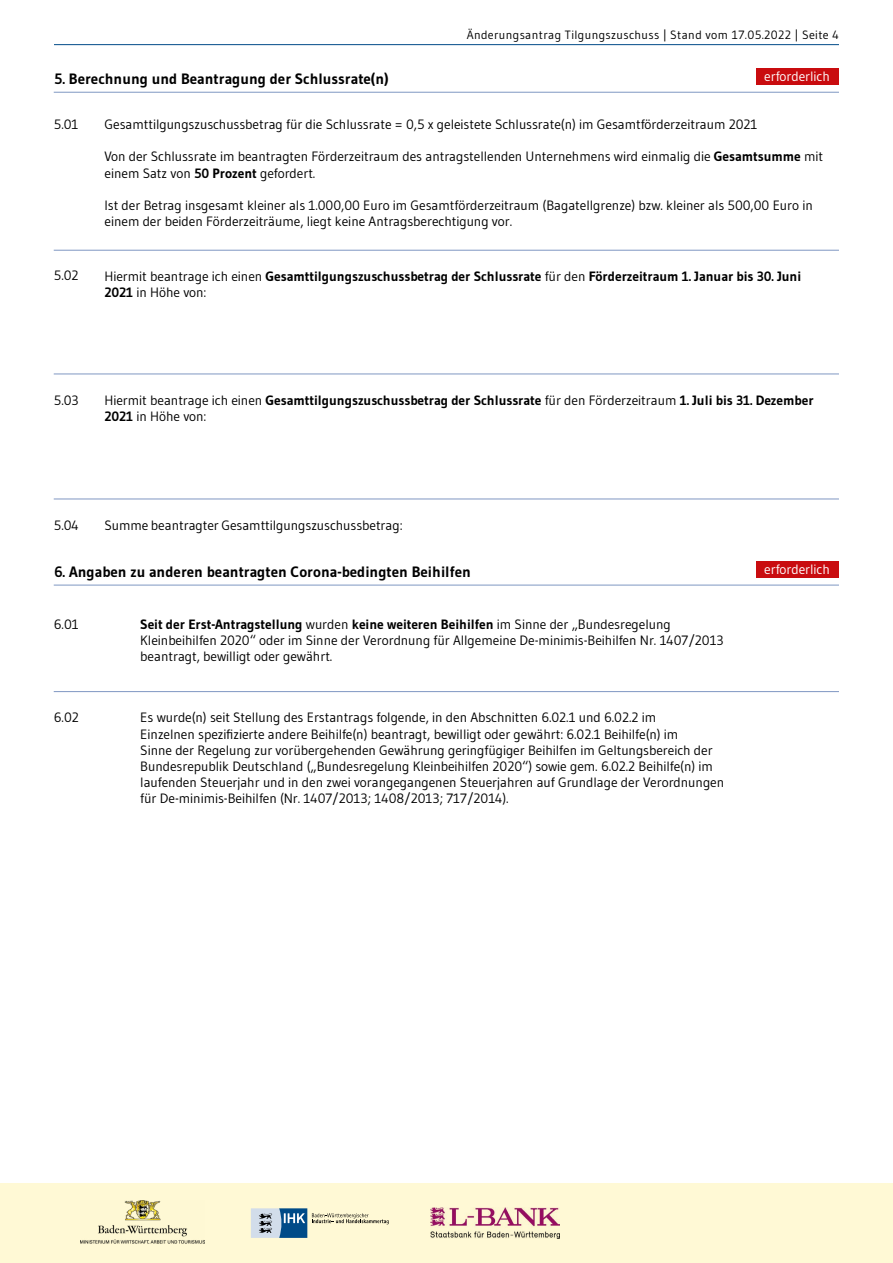
<style>
.page{position:relative;width:893px;height:1263px;background:#fff}
.page>*{position:absolute;margin:0;border:0;box-sizing:border-box;transform-origin:0 0}
.t1{font:700 15px "Gudea";color:#000}
.t2{font:13.5px/16.2px "Gudea";letter-spacing:-.005em;color:#000}
.t3{font:700 13.5px/16.2px "Gudea";letter-spacing:-.005em;color:#000}
.t4{font:13.5px "Gudea";letter-spacing:-.005em;color:#fff}
.t5{font:12px "Gudea";letter-spacing:.03em;color:#000}
.s1{font-weight:700}
.s2{font-weight:400}
</style>
<div class="page">
<div style="left:0;top:1183px;width:893px;height:80px;background:#fff9d5"></div>
<hr style="left:54px;top:44px;width:785px;height:1px;background:#004b88">
<hr style="left:54px;top:92px;width:785px;height:1px;background:#7f97c2">
<div style="left:756px;top:68px;width:83px;height:17px;background:#c90c0f"></div>
<hr style="left:54px;top:585px;width:785px;height:1px;background:#7f97c2">
<hr style="left:54px;top:691px;width:785px;height:1px;background:#7f97c2">
<hr style="left:54px;top:250px;width:785px;height:1px;background:#7f97c2">
<hr style="left:54px;top:374px;width:785px;height:1px;background:#7f97c2">
<hr style="left:54px;top:499px;width:785px;height:1px;background:#7f97c2">
<div style="left:756px;top:561px;width:83px;height:17px;background:#c90c0f"></div>
<img style="left:430px;top:1208px;width:130px;height:30px">
<svg style="left:312px;top:1213px;width:77px;height:11px"></svg>
<div style="left:279px;top:1208px;width:28px;height:30px;background:#004b88"></div>
<svg style="left:251px;top:1208px;width:54px;height:30px"></svg>
<img style="left:81px;top:1200px;width:123px;height:43px">
<p class="t5" style="left:467px;top:28px;width:374px">Änderungsantrag Tilgungszuschuss | Stand vom 17.05.2022 | Seite 4</p>
<p class="t4" style="left:764px;top:68px;width:67px">erforderlich</p>
<p class="t1" style="left:54px;top:69px;width:336px">5. Berechnung und Beantragung der Schlussrate(n)</p>
<p class="t2" style="left:54px;top:116px;width:26px">5.01</p>
<p class="t2" style="left:104px;top:116px;width:655px">Gesamttilgungszuschussbetrag für die Schlussrate = 0,5 x geleistete Schlussrate(n) im Gesamtförderzeitraum 2021</p>
<p class="t2" style="left:104px;top:148px;width:720px">Von der Schlussrate im beantragten Förderzeitraum des antragstellenden Unternehmens wird einmalig die <span class="s1">Gesamtsumme</span> mit einem Satz von <span class="s1">50 Prozent</span> gefordert.</p>
<p class="t2" style="left:104px;top:197px;width:710px">Ist der Betrag insgesamt kleiner als 1.000,00 Euro im Gesamtförderzeitraum (Bagatellgrenze) bzw. kleiner als 500,00 Euro in einem der beiden Förderzeiträume, liegt keine Antragsberechtigung vor.</p>
<p class="t2" style="left:54px;top:267px;width:26px">5.02</p>
<p class="t3" style="left:104px;top:268px;width:698px"><span class="s2">Hiermit beantrage ich einen</span> Gesamttilgungszuschussbetrag der Schlussrate <span class="s2">für den</span> Förderzeitraum 1. Januar bis 30. Juni<br>2021 <span class="s2">in Höhe von:</span></p>
<p class="t2" style="left:54px;top:392px;width:26px">5.03</p>
<p class="t3" style="left:104px;top:392px;width:711px"><span class="s2">Hiermit beantrage ich einen</span> Gesamttilgungszuschussbetrag der Schlussrate <span class="s2">für den Förderzeitraum</span> 1. Juli bis 31. Dezember<br>2021 <span class="s2">in Höhe von:</span></p>
<p class="t2" style="left:54px;top:517px;width:27px">5.04</p>
<p class="t2" style="left:104px;top:517px;width:300px">Summe beantragter Gesamttilgungszuschussbetrag:</p>
<p class="t1" style="left:54px;top:562px;width:418px">6. Angaben zu anderen beantragten Corona-bedingten Beihilfen</p>
<p class="t2" style="left:140px;top:616px;width:585px"><span class="s1">Seit der Erst-Antragstellung</span> wurden <span class="s1">keine weiteren Beihilfen</span> im Sinne der „Bundesregelung<br>Kleinbeihilfen 2020“ oder im Sinne der Verordnung für Allgemeine De-minimis-Beihilfen Nr. 1407/2013 beantragt, bewilligt oder gewährt.</p>
<p class="t2" style="left:54px;top:616px;width:27px">6.01</p>
<p class="t2" style="left:54px;top:709px;width:27px">6.02</p>
<p class="t2" style="left:140px;top:709px;width:585px">Es wurde(n) seit Stellung des Erstantrags folgende, in den Abschnitten 6.02.1 und 6.02.2 im<br>Einzelnen spezifizierte andere Beihilfe(n) beantragt, bewilligt oder gewährt: 6.02.1 Beihilfe(n) im<br>Sinne der Regelung zur vorübergehenden Gewährung geringfügiger Beihilfen im Geltungsbereich der Bundesrepublik Deutschland („Bundesregelung Kleinbeihilfen 2020“) sowie gem. 6.02.2 Beihilfe(n) im laufenden Steuerjahr und in den zwei vorangegangenen Steuerjahren auf Grundlage der Verordnungen für De-minimis-Beihilfen (Nr. 1407/2013; 1408/2013; 717/2014).</p>
<p class="t4" style="left:764px;top:561px;width:67px">erforderlich</p>
</div>
